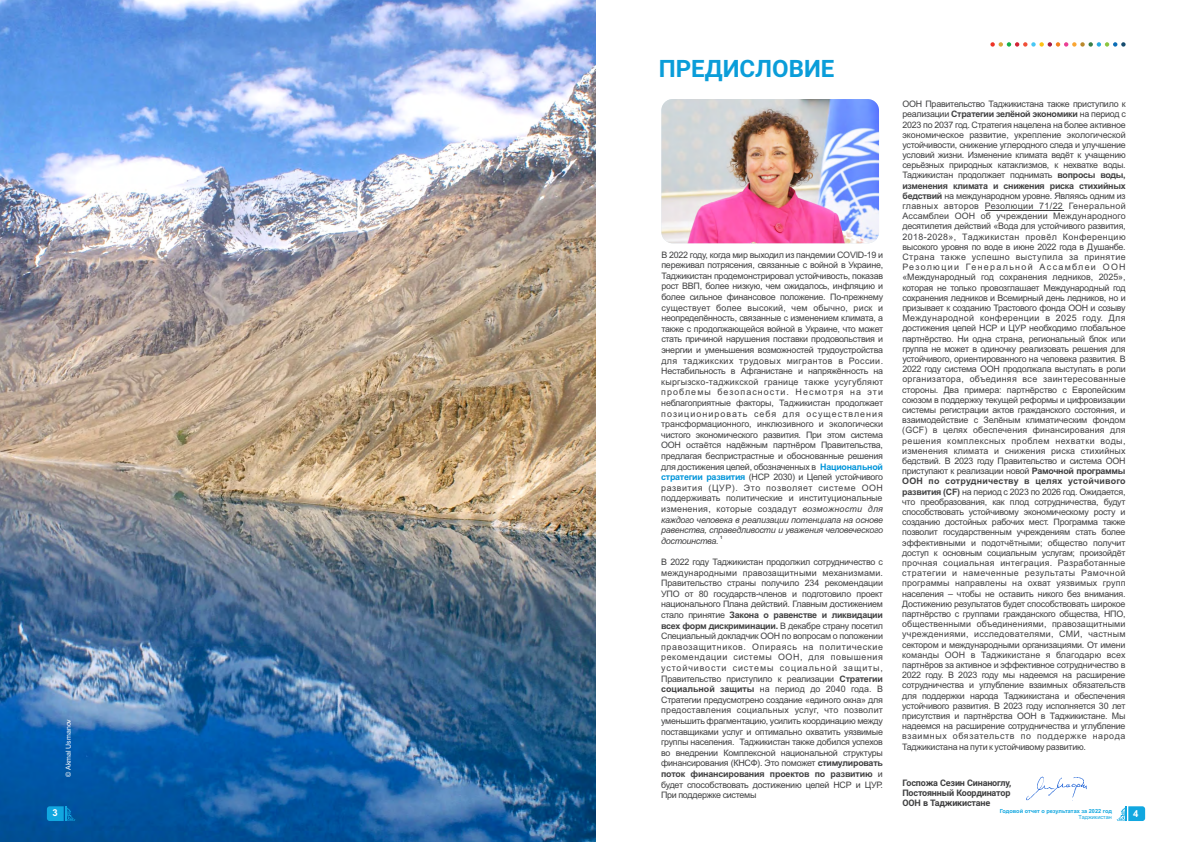
<style>
.page{position:relative;width:1191px;height:842px;background:#fff}
.page>*{position:absolute;margin:0;border:0;box-sizing:border-box;transform-origin:0 0}
.t1{font:700 24px "Roboto";color:#0a9dd9}
.t2{font:700 9.6px "Arial";color:#fff}
.t3{font:700 9px/10px "Roboto";letter-spacing:-.025em;color:#404041;text-align:justify}
.t4{font:8.9px/10.2px "Arial";letter-spacing:-.03em;color:#404041;text-align:justify}
.t5{font:italic 8.9px "Arial";letter-spacing:-.03em;color:#404041}
.t6{font:7px "Arial";color:#fff}
.t7{font:700 5.6px "Arial";color:#11a7e0}
.t8{font:5.6px "Arial";color:#11a7e0}
.t9{font:700 4.4px "Arial";color:#404041}
.s1{font-weight:700;color:#0095da}
.s2{font-style:italic}
.s3{font-weight:700}
</style>
<div class="page">
<svg style="left:990px;top:42px;width:135px;height:5px"></svg>
<svg style="left:1116px;top:806px;width:29px;height:15px"></svg>
<img style="left:0;top:0;width:595px;height:842px">
<svg style="left:47px;top:806px;width:28px;height:15px"></svg>
<img style="left:1026px;top:776px;width:61px;height:25px">
<hr style="left:985px;top:210px;width:78px;height:1px;background:#404041">
<img style="left:661px;top:99px;width:218px;height:144px;border-radius:11px">
<p class="t6" style="left:66px;top:777px;width:59px;rotate:-90deg">© Akmal Usmanov</p>
<p class="t2" style="left:53px;top:809px;width:7px">3</p>
<h1 class="t1" style="left:659px;top:59px;width:177px">ПРЕДИСЛОВИЕ</h1>
<p class="t4" style="left:661px;top:250px;width:223px;line-height:10.6px">В 2022 году, когда мир выходил из пандемии COVID-19 и переживал потрясения, связанные с войной в Украине, Таджикистан продемонстрировал устойчивость, показав рост ВВП, более низкую, чем ожидалось, инфляцию и более сильное финансовое положение. По-прежнему существует более высокий, чем обычно, риск и неопределённость, связанные с изменением климата, а также с продолжающейся войной в Украине, что может стать причиной нарушения поставки продовольствия и энергии и уменьшения возможностей трудоустройства для таджикских трудовых мигрантов в России.<br>Нестабильность в Афганистане и напряжённость на кыргызско-таджикской границе также усугубляют проблемы безопасности. Несмотря на эти неблагоприятные факторы, Таджикистан продолжает позиционировать себя для осуществления трансформационного, инклюзивного и экологически чистого экономического развития. При этом система ООН остаётся надёжным партнёром Правительства, предлагая беспристрастные и обоснованные решения для достижения целей, обозначенных в <span class="s1">Национальной стратегии развития</span> (НСР 2030) и Целей устойчивого развития (ЦУР). Это позволяет системе ООН поддерживать политические и институциональные изменения, которые создадут <span class="s2">возможности для каждого человека в реализации потенциала на основе равенства, справедливости и уважения человеческого</span></p>
<p class="t9" style="left:720px;top:536px;width:4px">1</p>
<p class="t5" style="left:661px;top:537px;width:59px">достоинства.</p>
<p class="t4" style="left:661px;top:557px;width:223px;line-height:10.6px">В 2022 году Таджикистан продолжил сотрудничество с международными правозащитными механизмами.<br>Правительство страны получило 234 рекомендации УПО от 80 государств-членов и подготовило проект национального Плана действий. Главным достижением стало принятие <span class="s3">Закона о равенстве и ликвидации всех форм дискриминации.</span> В декабре страну посетил Специальный докладчик ООН по вопросам о положении правозащитников. Опираясь на политические рекомендации системы ООН, для повышения устойчивости системы социальной защиты, Правительство приступило к реализации <span class="s3">Стратегии социальной защиты</span> на период до 2040 года. В Стратегии предусмотрено создание «единого окна» для предоставления социальных услуг, что позволит уменьшить фрагментацию, усилить координацию между поставщиками услуг и оптимально охватить уязвимые группы населения. Таджикистан также добился успехов во внедрении Комплексной национальной структуры финансирования (КНСФ). Это поможет <span class="s3">стимулировать поток финансирования проектов по развитию</span> и будет способствовать достижению целей НСР и ЦУР.<br>При поддержке системы</p>
<p class="t4" style="left:902px;top:100px;width:225px">ООН Правительство Таджикистана также приступило к реализации <span class="s3">Стратегии зелёной экономики</span> на период с 2023 по 2037 год. Стратегия нацелена на более активное экономическое развитие, укрепление экологической устойчивости, снижение углеродного следа и улучшение условий жизни. Изменение климата ведёт к учащению серьёзных природных катаклизмов, к нехватке воды.<br>Таджикистан продолжает поднимать <span class="s3">вопросы воды, изменения климата и снижения риска стихийных бедствий</span> на международном уровне. Являясь одним из главных авторов Резолюции 71/22 Генеральной Ассамблеи ООН об учреждении Международного десятилетия действий «Вода для устойчивого развития, 2018-2028», Таджикистан провёл Конференцию высокого уровня по воде в июне 2022 года в Душанбе.<br>Страна также успешно выступила за принятие Резолюции Генеральной Ассамблеи ООН «Международный год сохранения ледников, 2025», которая не только провозглашает Международный год сохранения ледников и Всемирный день ледников, но и призывает к созданию Трастового фонда ООН и созыву Международной конференции в 2025 году. Для достижения целей НСР и ЦУР необходимо глобальное партнёрство. Ни одна страна, региональный блок или группа не может в одиночку реализовать решения для устойчивого, ориентированного на человека развития. В 2022 году система ООН продолжала выступать в роли организатора, объединяя все заинтересованные стороны. Два примера: партнёрство с Европейским союзом в поддержку текущей реформы и цифровизации системы регистрации актов гражданского состояния, и взаимодействие с Зелёным климатическим фондом (GCF) в целях обеспечения финансирования для решения комплексных проблем нехватки воды, изменения климата и снижения риска стихийных бедствий. В 2023 году Правительство и система ООН приступают к реализации новой <span class="s3">Рамочной программы ООН по сотрудничеству в целях устойчивого развития (CF)</span> на период с 2023 по 2026 год. Ожидается, что преобразования, как плод сотрудничества, будут способствовать устойчивому экономическому росту и созданию достойных рабочих мест. Программа также позволит государственным учреждениям стать более эффективными и подотчётными; общество получит доступ к основным социальным услугам; произойдёт прочная социальная интеграция. Разработанные стратегии и намеченные результаты Рамочной программы направлены на охват уязвимых групп населения – чтобы не оставить никого без внимания.<br>Достижению результатов будет способствовать широкое партнёрство с группами гражданского общества, НПО, общественными объединениями, правозащитными учреждениями, исследователями, СМИ, частным сектором и международными организациями. От имени команды ООН в Таджикистане я благодарю всех партнёров за активное и эффективное сотрудничество в 2022 году. В 2023 году мы надеемся на расширение сотрудничества и углубление взаимных обязательств для поддержки народа Таджикистана и обеспечения устойчивого развития. В 2023 году исполняется 30 лет присутствия и партнёрства ООН в Таджикистане. Мы надеемся на расширение сотрудничества и углубление взаимных обязательств по поддержке народа Таджикистана на пути к устойчивому развитию.</p>
<p class="t3" style="left:902px;top:779px;width:110px">Госпожа Сезин Синаноглу, Постоянный Координатор ООН в Таджикистане</p>
<p class="t7" style="left:999px;top:809px;width:114px">Годовой отчет о результатах за 2022 год</p>
<p class="t8" style="left:1078px;top:815px;width:35px">Таджикистан</p>
<p class="t2" style="left:1133px;top:810px;width:7px">4</p>
</div>
